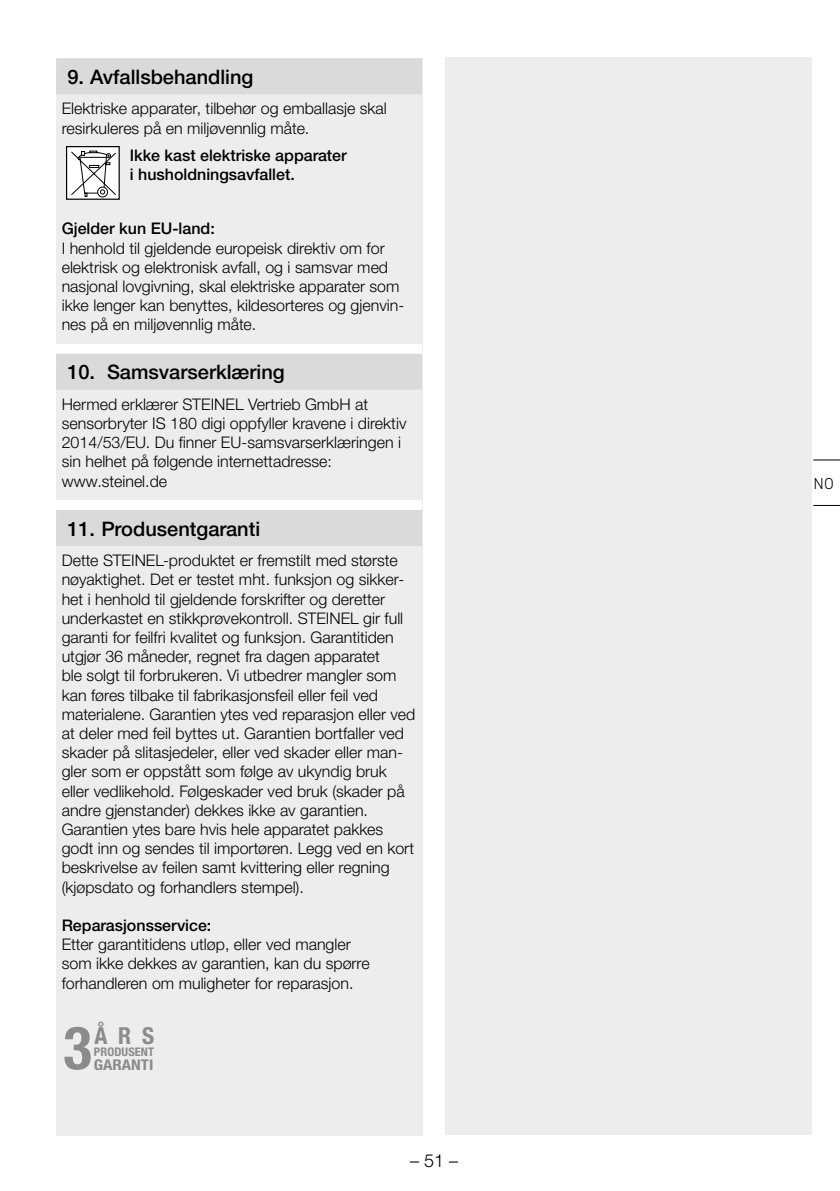
<style>
.page{position:relative;width:840px;height:1191px;background:#fff}
.page>*{position:absolute;margin:0;border:0;box-sizing:border-box;transform-origin:0 0}
.t1{font:700 condensed 59.6px "Helvetica Neue LT Std";color:#8c8b8b}
.t2{font:700 condensed 23.4px "Helvetica Neue LT Std";color:#8c8b8b}
.t3{font:500 20px "Helvetica Neue LTW1 G";color:#000}
.t4{font:300 18px "Helvetica Neue LTW1 G";color:#000}
.t5{font:300 16px/19.2px "Helvetica Neue LTW1 G";color:#000}
.t6{font:500 16px/19.2px "Helvetica Neue LTW1 G";color:#000}
.t7{font:300 16px "DIN Next W1 G";color:#000}
.t8{font:700 condensed 14.8px "Helvetica Neue LT Std";color:#8c8b8b;scale:1.14 1}
.t9{font:700 condensed 11.8px "Helvetica Neue LT Std";letter-spacing:.01em;color:#8c8b8b;scale:1.04 1}
</style>
<div class="page">
<div style="left:56px;top:58px;width:366px;height:1077px;background:#ededed"></div>
<div style="left:56px;top:58px;width:366px;height:36px;background:#dadada"></div>
<div style="left:56px;top:344px;width:366px;height:24px;background:#fff"></div>
<div style="left:56px;top:354px;width:366px;height:36px;background:#dadada"></div>
<div style="left:56px;top:500px;width:366px;height:24px;background:#fff"></div>
<div style="left:56px;top:510px;width:366px;height:36px;background:#dadada"></div>
<div style="left:67px;top:147px;width:52px;height:52px;background:#fff"></div>
<svg style="left:71px;top:150px;width:45px;height:48px"></svg>
<div style="left:66px;top:146px;width:54px;height:54px;border:1px solid #000"></div>
<div style="left:445px;top:57px;width:366px;height:1077px;background:#ededed"></div>
<svg style="left:813px;top:459px;width:26px;height:1px"></svg>
<svg style="left:813px;top:505px;width:26px;height:1px"></svg>
<p class="t3" style="left:67px;top:65px;width:187px">9. Avfallsbehandling</p>
<p class="t5" style="left:62px;top:99px;width:326px">Elektriske apparater, tilbehør og emballasje skal resirkuleres på en miljøvennlig måte.</p>
<p class="t6" style="left:130px;top:146px;width:218px">Ikke kast elektriske apparater i husholdningsavfallet.</p>
<p class="t6" style="left:62px;top:219px;width:154px">Gjelder kun EU-land:</p>
<p class="t5" style="left:62px;top:238px;width:344px">I henhold til gjeldende europeisk direktiv om for elektrisk og elektronisk avfall, og i samsvar med nasjonal lovgivning, skal elektriske apparater som ikke lenger kan benyttes, kildesorteres og gjenvin&shy;nes på en miljøvennlig måte.</p>
<p class="t3" style="left:67px;top:360px;width:219px">10. Samsvarserklæring</p>
<p class="t5" style="left:62px;top:394px;width:346px">Hermed erklærer STEINEL Vertrieb GmbH at sensorbryter IS 180 digi oppfyller kravene i direktiv 2014/53/EU. Du finner EU-samsvarserklæringen i sin helhet på følgende internettadresse: www.steinel.de</p>
<p class="t3" style="left:67px;top:516px;width:194px">11. Produsentgaranti</p>
<p class="t5" style="left:62px;top:551px;width:355px">Dette STEINEL-produktet er fremstilt med største nøyaktighet. Det er testet mht. funksjon og sikker&shy;het i henhold til gjeldende forskrifter og deretter underkastet en stikkprøvekontroll. STEINEL gir full garanti for feilfri kvalitet og funksjon. Garantitiden utgjør 36 måneder, regnet fra dagen apparatet<br>ble solgt til forbrukeren. Vi utbedrer mangler som kan føres tilbake til fabrikasjonsfeil eller feil ved materialene. Garantien ytes ved reparasjon eller ved at deler med feil byttes ut. Garantien bortfaller ved skader på slitasjedeler, eller ved skader eller man&shy;gler som er oppstått som følge av ukyndig bruk eller vedlikehold. Følgeskader ved bruk (skader på andre gjenstander) dekkes ikke av garantien.<br>Garantien ytes bare hvis hele apparatet pakkes godt inn og sendes til importøren. Legg ved en kort beskrivelse av feilen samt kvittering eller regning (kjøpsdato og forhandlers stempel).</p>
<p class="t6" style="left:62px;top:915px;width:151px">Reparasjonsservice:</p>
<p class="t5" style="left:62px;top:935px;width:309px">Etter garantitidens utløp, eller ved mangler som ikke dekkes av garantien, kan du spørre forhandleren om muligheter for reparasjon.</p>
<h1 class="t1" style="left:63px;top:1011px;width:30px">3</h1>
<h2 class="t2" style="left:94px;top:1021px;width:61px">ÅRS</h2>
<p class="t8" style="left:94px;top:1055px;width:54px">GARANTI</p>
<p class="t9" style="left:94px;top:1045px;width:59px">PRODUSENT</p>
<p class="t4" style="left:410px;top:1149px;width:50px">– 51 –</p>
<p class="t7" style="left:813px;top:474px;width:22px">NO</p>
</div>
